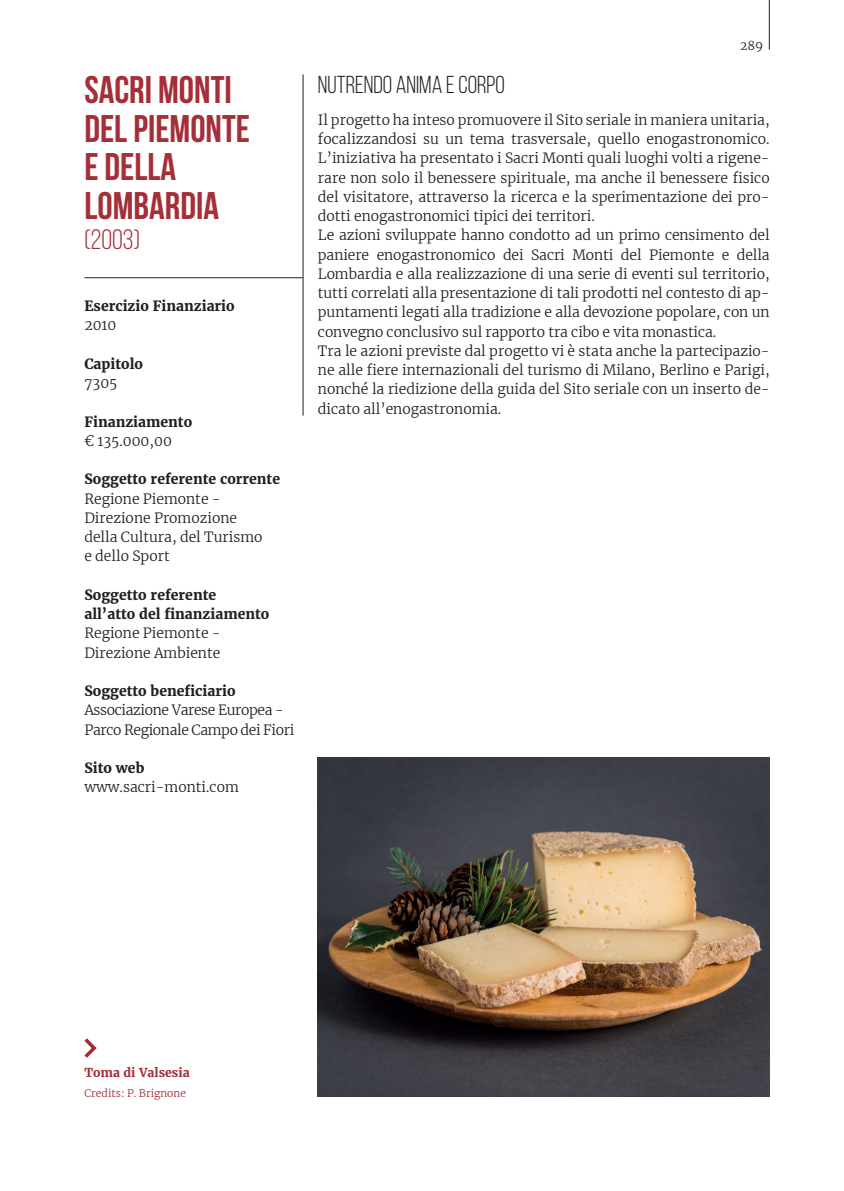
<style>
.page{position:relative;width:844px;height:1191px;background:#fff}
.page>*{position:absolute;margin:0;border:0;box-sizing:border-box;transform-origin:0 0}
.t1{font:700 38.5px/38.5px "Bebas Neue";color:#a52f38}
.t2{font:28px "Bebas Neue";color:#a52f38}
.t3{font:24.5px "Bebas Neue";color:#231f20}
.t4{font:300 14px/19.2px "Merriweather";color:#231f20}
.t5{font:700 14px/19.2px "Merriweather";color:#231f20}
.t6{font:300 14px/19.2px "Merriweather";letter-spacing:-.025em;color:#231f20}
.t7{font:700 12.25px "Merriweather";color:#a52f38}
.t8{font:300 12.25px "Merriweather";color:#231f20}
.t9{font:300 10.5px "Merriweather";color:#a52f38}
</style>
<div class="page">
<hr style="left:768px;top:0;width:1px;height:50px;background:#231f20">
<hr style="left:303px;top:74px;width:1px;height:341px;background:#231f20">
<hr style="left:84px;top:277px;width:219px;height:1px;background:#231f20">
<img style="left:317px;top:757px;width:452px;height:339px">
<svg style="left:84px;top:1038px;width:13px;height:20px"></svg>
<h1 class="t1" style="left:84px;top:70px;width:167px">SACRI MONTI<br>DEL PIEMONTE<br>E DELLA<br>LOMBARDIA</h1>
<h2 class="t2" style="left:84px;top:224px;width:57px">(2003)</h2>
<p class="t5" style="left:84px;top:296px;width:152px">Esercizio Finanziario</p>
<p class="t4" style="left:84px;top:315px;width:34px">2010</p>
<p class="t5" style="left:84px;top:354px;width:60px">Capitolo</p>
<p class="t4" style="left:84px;top:373px;width:34px">7305</p>
<p class="t5" style="left:84px;top:412px;width:109px">Finanziamento</p>
<p class="t4" style="left:84px;top:431px;width:89px">€ 135.000,00</p>
<p class="t5" style="left:84px;top:470px;width:197px">Soggetto referente corrente</p>
<p class="t4" style="left:84px;top:488px;width:179px">Regione Piemonte -<br>Direzione Promozione della Cultura, del Turismo e dello Sport</p>
<p class="t5" style="left:84px;top:585px;width:186px">Soggetto referente all’atto del finanziamento</p>
<p class="t4" style="left:84px;top:623px;width:138px">Regione Piemonte -<br>Direzione Ambiente</p>
<p class="t5" style="left:84px;top:681px;width:153px">Soggetto beneficiario</p>
<p class="t6" style="left:84px;top:700px;width:211px">Associazione Varese Europea -<br>Parco Regionale Campo dei Fiori</p>
<p class="t5" style="left:84px;top:758px;width:61px">Sito web</p>
<p class="t4" style="left:84px;top:777px;width:156px">www.sacri-monti.com</p>
<h3 class="t3" style="left:318px;top:71px;width:188px">NUTRENDO ANIMA E CORPO</h3>
<p class="t8" style="left:740px;top:37px;width:25px">289</p>
<p class="t4" style="left:318px;top:110px;width:453px">Il progetto ha inteso promuovere il Sito seriale in maniera unitaria, focalizzandosi su un tema trasversale, quello enogastronomico.<br>L’iniziativa ha presentato i Sacri Monti quali luoghi volti a rigene&shy;rare non solo il benessere spirituale, ma anche il benessere fisico del visitatore, attraverso la ricerca e la sperimentazione dei pro&shy;dotti enogastronomici tipici dei territori.<br>Le azioni sviluppate hanno condotto ad un primo censimento del paniere enogastronomico dei Sacri Monti del Piemonte e della Lombardia e alla realizzazione di una serie di eventi sul territorio, tutti correlati alla presentazione di tali prodotti nel contesto di ap&shy;puntamenti legati alla tradizione e alla devozione popolare, con un convegno conclusivo sul rapporto tra cibo e vita monastica.<br>Tra le azioni previste dal progetto vi è stata anche la partecipazio&shy;ne alle fiere internazionali del turismo di Milano, Berlino e Parigi, nonché la riedizione della guida del Sito seriale con un inserto de&shy;dicato all’enogastronomia.</p>
<p class="t7" style="left:84px;top:1065px;width:107px">Toma di Valsesia</p>
<p class="t9" style="left:84px;top:1085px;width:103px">Credits: P. Brignone</p>
</div>
